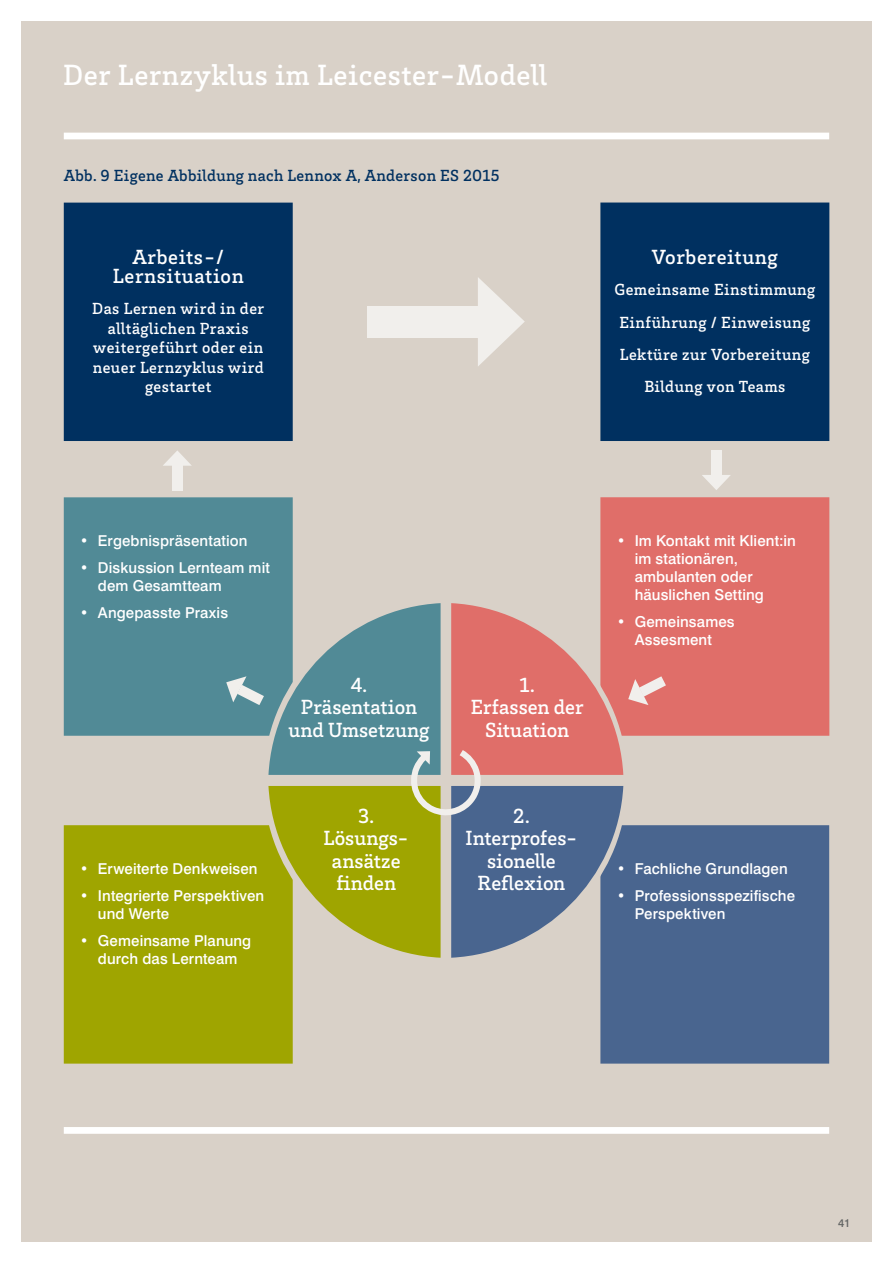
<style>
.page{position:relative;width:893px;height:1263px;background:#fff}
.page>*{position:absolute;margin:0;border:0;box-sizing:border-box;transform-origin:0 0}
.t1{font:500 30px "Brix Slab";letter-spacing:.02em;color:#fff}
.t2{font:500 21px/22.5px "Brix Slab";letter-spacing:.005em;color:#fff;text-align:center}
.t3{font:500 21px/18.8px "Brix Slab";letter-spacing:.03em;color:#fff;text-align:center}
.t4{font:500 16.5px/19.5px "Brix Slab";letter-spacing:.03em;color:#fff;text-align:center}
.t5{font:500 16.5px "Brix Slab";letter-spacing:.02em;color:#003060}
.t6{font:500 15px/18px "Swiss 721 BT";letter-spacing:.005em;color:#fff}
.t7{font:500 11.25px "Swiss 721 BT";color:#626463}
</style>
<div class="page">
<div style="left:21px;top:21px;width:851px;height:1221px;background:#d9d1c8"></div>
<div style="left:64px;top:497px;width:229px;height:239px;background:#518a96"></div>
<div style="left:64px;top:203px;width:229px;height:238px;background:#003060"></div>
<div style="left:64px;top:825px;width:229px;height:238px;background:#9fa500"></div>
<div style="left:600px;top:825px;width:229px;height:238px;background:#49658f"></div>
<div style="left:600px;top:497px;width:229px;height:239px;background:#e06e69"></div>
<div style="left:600px;top:203px;width:229px;height:238px;background:#003060"></div>
<div style="left:64px;top:133px;width:765px;height:6px;background:#fff"></div>
<div style="left:64px;top:1127px;width:765px;height:7px;background:#fff"></div>
<svg style="left:163px;top:450px;width:29px;height:16px"></svg>
<div style="left:172px;top:465px;width:10px;height:25px;background:#f1efec"></div>
<svg style="left:702px;top:475px;width:29px;height:15px"></svg>
<div style="left:711px;top:450px;width:10px;height:25px;background:#f1efec"></div>
<svg style="left:478px;top:277px;width:47px;height:89px"></svg>
<div style="left:367px;top:307px;width:112px;height:31px;background:#f1efec"></div>
<svg style="left:226px;top:599px;width:440px;height:363px"></svg>
<h1 class="t1" style="left:63px;top:56px;width:485px">Der Lernzyklus im Leicester-Modell</h1>
<p class="t5" style="left:64px;top:165px;width:437px">Abb. 9 Eigene Abbildung nach Lennox A, Anderson ES 2015</p>
<h2 class="t3" style="left:113px;top:247px;width:132px">Arbeits-/<br>Lernsituation</h2>
<p class="t4" style="left:92px;top:298px;width:174px">Das Lernen wird in der alltäglichen Praxis weitergeführt oder ein neuer Lernzyklus wird gestartet</p>
<h2 class="t3" style="left:652px;top:247px;width:127px">Vorbereitung</h2>
<p class="t4" style="left:614px;top:273px;width:202px;line-height:32.2px">Gemeinsame Einstimmung<br>Einführung / Einweisung<br>Lektüre zur Vorbereitung<br>Bildung von Teams</p>
<p class="t6" style="left:80px;top:531px;width:169px">• Ergebnispräsentation</p>
<p class="t6" style="left:98px;top:558px;width:173px;text-indent:-18px">• Diskussion Lernteam mit dem Gesamtteam</p>
<p class="t6" style="left:80px;top:603px;width:150px">• Angepasste Praxis</p>
<h2 class="t2" style="left:288px;top:672px;width:143px">4.<br>Präsentation und Umsetzung</h2>
<p class="t6" style="left:80px;top:859px;width:179px">• Erweiterte Denkweisen</p>
<p class="t6" style="left:98px;top:886px;width:168px;text-indent:-18px">• Integrierte Perspektiven und Werte</p>
<p class="t6" style="left:80px;top:931px;width:173px;text-align:center">• Gemeinsame Planung durch das Lernteam</p>
<h2 class="t2" style="left:323px;top:804px;width:87px">3.<br>Lösungs&shy;ansätze finden</h2>
<h2 class="t2" style="left:471px;top:672px;width:114px">1.<br>Erfassen der<br>Situation</h2>
<h2 class="t2" style="left:465px;top:803px;width:113px">2.<br>Interprofes&shy;sionelle<br>Reflexion</h2>
<p class="t6" style="left:635px;top:531px;width:163px;text-indent:-18px">• Im Kontakt mit Klient:in im stationären, ambulanten oder häuslichen Setting</p>
<p class="t6" style="left:617px;top:612px;width:119px;text-align:center">• Gemeinsames<br>Assesment</p>
<p class="t6" style="left:617px;top:859px;width:173px">• Fachliche Grundlagen</p>
<p class="t6" style="left:635px;top:886px;width:162px;text-indent:-18px">• Professionsspezifische<br>Perspektiven</p>
<p class="t7" style="left:838px;top:1216px;width:14px">41</p>
</div>
